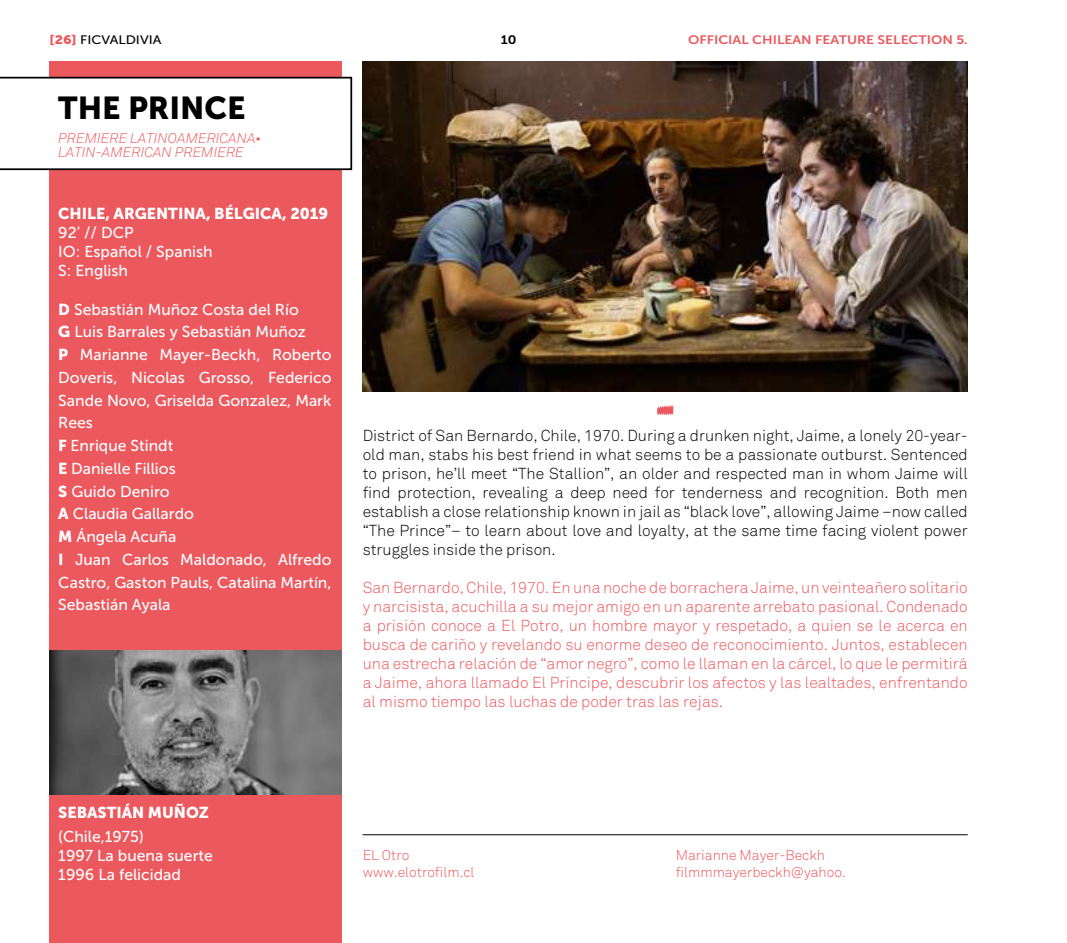
<style>
.page{position:relative;width:1067px;height:943px;background:#fff}
.page>*{position:absolute;margin:0;border:0;box-sizing:border-box;transform-origin:0 0}
.t1{font:31.5px "Museo Sans 900";color:#000}
.t2{font:300 15.75px/18.9px "Akkurat";color:#eb595e;text-align:justify}
.t3{font:300 15.75px/18.9px "Akkurat";color:#000;text-align:justify}
.t4{font:15.75px/22.8px "Museo Sans 500";color:#fff}
.t5{font:15.75px "Museo Sans 900";color:#fff}
.t6{font:300 14px/16.8px "Akkurat";color:#eb595e}
.t7{font:italic 300 14px/14px "Akkurat";color:#eb595e}
.t8{font:12.25px "Museo Sans 700";color:#eb595e;scale:1.13 1}
.t9{font:12.25px "Museo Sans 500";color:#000;scale:1.13 1}
.t10{font:12.25px "Museo Sans 700";color:#000;scale:1.13 1}
.s1{font-family:"Museo Sans 900";color:#eb595e}
.s2{font-family:"Museo Sans 900"}
</style>
<div class="page">
<img style="left:363px;top:61px;width:604px;height:330px">
<div style="left:50px;top:61px;width:292px;height:882px;background:#eb595e"></div>
<hr style="left:363px;top:834px;width:604px;height:1px;background:#000">
<img style="left:50px;top:651px;width:292px;height:143px">
<svg style="left:657px;top:405px;width:16px;height:10px"></svg>
<div style="left:0;top:77px;width:352px;height:93px;background:#fff"></div>
<p class="t9" style="left:50px;top:33px;width:100px"><span class="s1">[26]</span> FICVALDIVIA</p>
<p class="t10" style="left:501px;top:33px;width:15px">10</p>
<h1 class="t1" style="left:58px;top:90px;width:189px">THE PRINCE</h1>
<p class="t7" style="left:58px;top:131px;width:205px">PREMIERE LATINOAMERICANA•<br>LATIN-AMERICAN PREMIERE</p>
<p class="t5" style="left:58px;top:205px;width:271px">CHILE, ARGENTINA, BÉLGICA, 2019</p>
<p class="t4" style="left:58px;top:223px;width:156px;line-height:18.9px">92’ // DCP<br>IO: Español / Spanish<br>S: English</p>
<p class="t8" style="left:688px;top:33px;width:249px">OFFICIAL CHILEAN FEATURE SELECTION 5.</p>
<p class="t4" style="left:58px;top:298px;width:275px"><span class="s2">D</span> Sebastián Muñoz Costa del Río<br><span class="s2">G</span> Luis Barrales y Sebastián Muñoz<br><span class="s2">P</span> Marianne Mayer-Beckh, Roberto<br>Doveris, Nicolas Grosso, Federico<br>Sande Novo, Griselda Gonzalez, Mark<br>Rees<br><span class="s2">F</span> Enrique Stindt<br><span class="s2">E</span> Danielle Fillios<br><span class="s2">S</span> Guido Deniro<br><span class="s2">A</span> Claudia Gallardo<br><span class="s2">M</span> Ángela Acuña<br><span class="s2">I</span> Juan Carlos Maldonado, Alfredo<br>Castro, Gaston Pauls, Catalina Martín,<br>Sebastián Ayala</p>
<p class="t3" style="left:363px;top:426px;width:606px">District of San Bernardo, Chile, 1970. During a drunken night, Jaime, a lonely 20-year&shy;old man, stabs his best friend in what seems to be a passionate outburst. Sentenced to prison, he’ll meet “The Stallion”, an older and respected man in whom Jaime will find protection, revealing a deep need for tenderness and recognition. Both men establish a close relationship known in jail as “black love”, allowing Jaime –now called “The Prince”– to learn about love and loyalty, at the same time facing violent power struggles inside the prison.</p>
<p class="t2" style="left:363px;top:578px;width:606px">San Bernardo, Chile, 1970. En una noche de borrachera Jaime, un veinteañero solitario y narcisista, acuchilla a su mejor amigo en un aparente arrebato pasional. Condenado a prisión conoce a El Potro, un hombre mayor y respetado, a quien se le acerca en busca de cariño y revelando su enorme deseo de reconocimiento. Juntos, establecen una estrecha relación de “amor negro”, como le llaman en la cárcel, lo que le permitirá a Jaime, ahora llamado El Príncipe, descubrir los afectos y las lealtades, enfrentando al mismo tiempo las luchas de poder tras las rejas.</p>
<p class="t5" style="left:58px;top:803px;width:152px">SEBASTIÁN MUÑOZ</p>
<p class="t4" style="left:58px;top:827px;width:156px;line-height:18.9px">(Chile,1975)<br>1997 La buena suerte<br>1996 La felicidad</p>
<p class="t6" style="left:363px;top:847px;width:113px">EL Otro www.elotrofilm.cl</p>
<p class="t6" style="left:675px;top:847px;width:171px">Marianne Mayer-Beckh filmmmayerbeckh@yahoo.</p>
</div>
